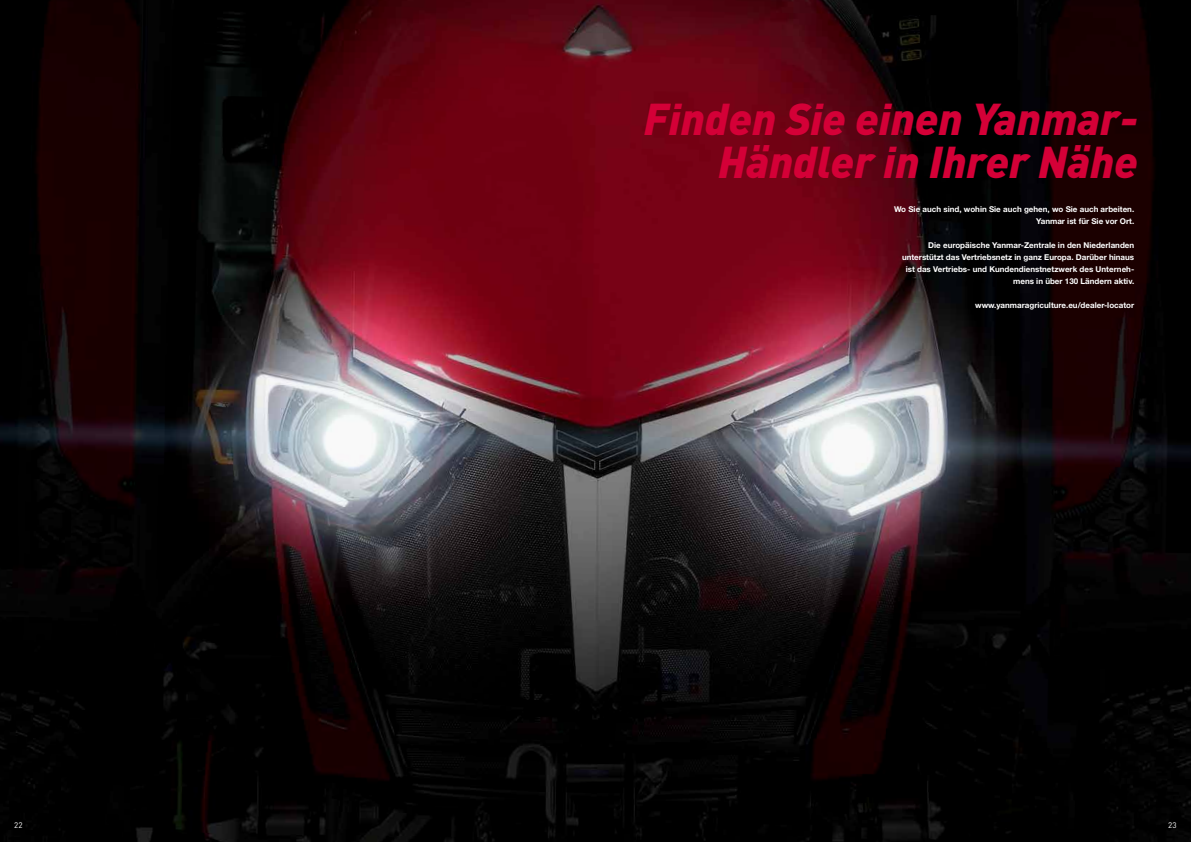
<style>
.page{position:relative;width:1191px;height:842px;background:#fff}
.page>*{position:absolute;margin:0;border:0;box-sizing:border-box;transform-origin:0 0}
.t1{font:italic 900 44px/43px "DIN";color:#d40037;text-align:right}
.t2{font:700 8px/12px "Helvetica Neue LT Std";color:#fff;text-align:right}
.t3{font:8px "DIN Pro";color:#fff}
</style>
<div class="page">
<img style="left:0;top:0;width:1191px;height:842px">
<h1 class="t1" style="left:644px;top:96px;width:495px">Finden Sie einen Yanmar-<br>Händler in Ihrer Nähe</h1>
<p class="t2" style="left:894px;top:203px;width:242px">Wo Sie auch sind, wohin Sie auch gehen, wo Sie auch arbeiten.<br>Yanmar ist für Sie vor Ort.</p>
<p class="t2" style="left:902px;top:239px;width:234px">Die europäische Yanmar-Zentrale in den Niederlanden unterstützt das Vertriebsnetz in ganz Europa. Darüber hinaus ist das Vertriebs- und Kundendienstnetzwerk des Unterneh&shy;mens in über 130 Ländern aktiv.</p>
<p class="t2" style="left:975px;top:299px;width:161px">www.yanmaragriculture.eu/dealer-locator</p>
<p class="t3" style="left:14px;top:820px;width:10px">22</p>
<p class="t3" style="left:1168px;top:820px;width:10px">23</p>
</div>
